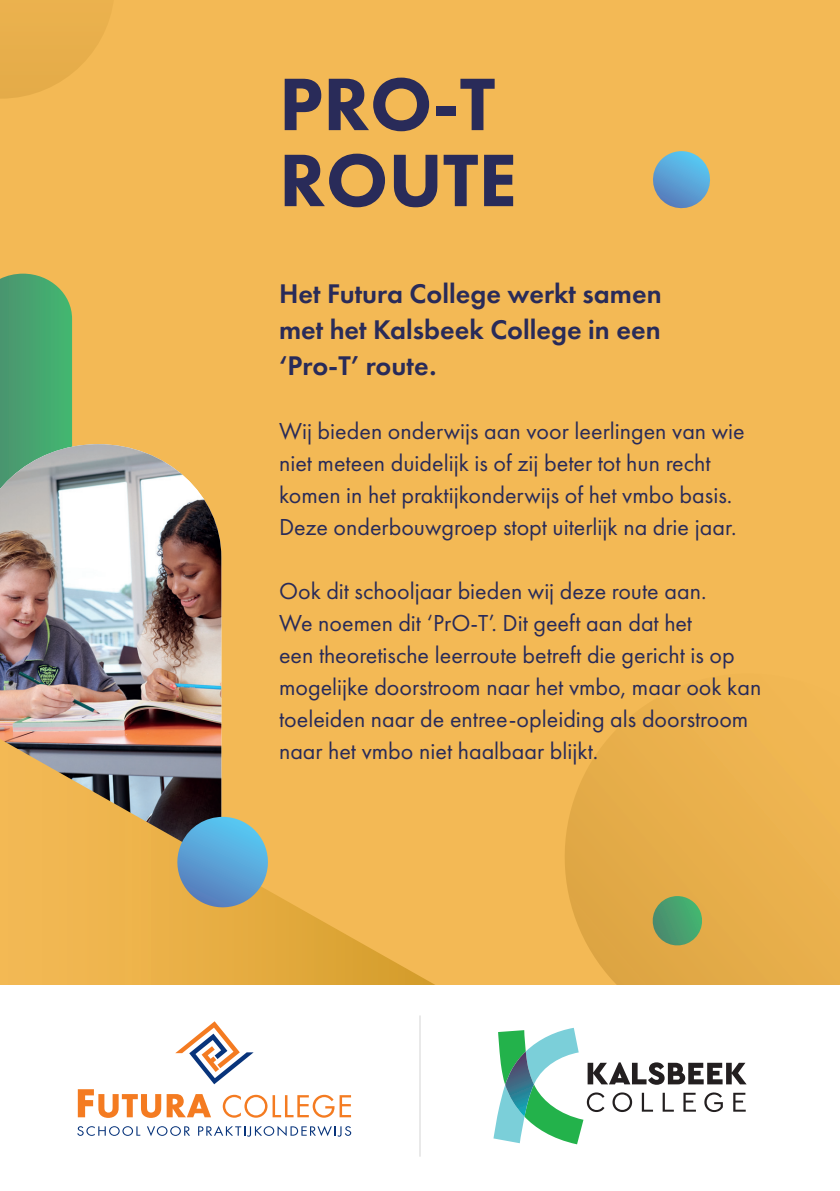
<style>
.page{position:relative;width:840px;height:1191px;background:#fff}
.page>*{position:absolute;margin:0;border:0;box-sizing:border-box;transform-origin:0 0}
.t1{font:800 77px/76px "Futura PT";color:#292b59}
.t2{font:600 28px/36px "Futura PT";color:#292b59;text-align:justify}
.t3{font:24px/32px "Futura PT";color:#292b59}
</style>
<div class="page">
<div style="left:0;top:0;width:839px;height:986px;background:#f3b955"></div>
<svg style="left:542px;top:727px;width:297px;height:259px"></svg>
<svg style="left:653px;top:151px;width:57px;height:58px"></svg>
<svg style="left:649px;top:896px;width:56px;height:52px;background:#7ca261"></svg>
<svg style="left:0;top:36px;width:102px;height:62px"></svg>
<svg style="left:0;top:274px;width:72px;height:170px;background:#4da56e"></svg>
<img style="left:0;top:444px;width:221px;height:295px">
<svg style="left:0;top:739px;width:438px;height:247px"></svg>
<svg style="left:171px;top:817px;width:103px;height:96px"></svg>
<svg style="left:493px;top:1027px;width:253px;height:117px"></svg>
<svg style="left:77px;top:1126px;width:63px;height:9px"></svg>
<svg style="left:147px;top:1126px;width:43px;height:10px"></svg>
<svg style="left:198px;top:1126px;width:153px;height:10px"></svg>
<svg style="left:78px;top:1021px;width:273px;height:96px"></svg>
<hr style="left:419px;top:1015px;width:1px;height:141px;background:#231f20">
<h1 class="t1" style="left:279px;top:65px;width:239px">PRO-T<br>ROUTE</h1>
<p class="t2" style="left:279px;top:275px;width:384px">Het Futura College werkt samen met het Kalsbeek College in een ‘Pro-T’ route.</p>
<p class="t3" style="left:279px;top:415px;width:467px">Wij bieden onderwijs aan voor leerlingen van wie niet meteen duidelijk is of zij beter tot hun recht komen in het praktijkonderwijs of het vmbo basis.<br>Deze onderbouwgroep stopt uiterlijk na drie jaar.</p>
<p class="t3" style="left:279px;top:575px;width:483px">Ook dit schooljaar bieden wij deze route aan.<br>We noemen dit ‘PrO-T’. Dit geeft aan dat het<br>een theoretische leerroute betreft die gericht is op mogelijke doorstroom naar het vmbo, maar ook kan toeleiden naar de entree-opleiding als doorstroom naar het vmbo niet haalbaar blijkt.</p>
</div>
